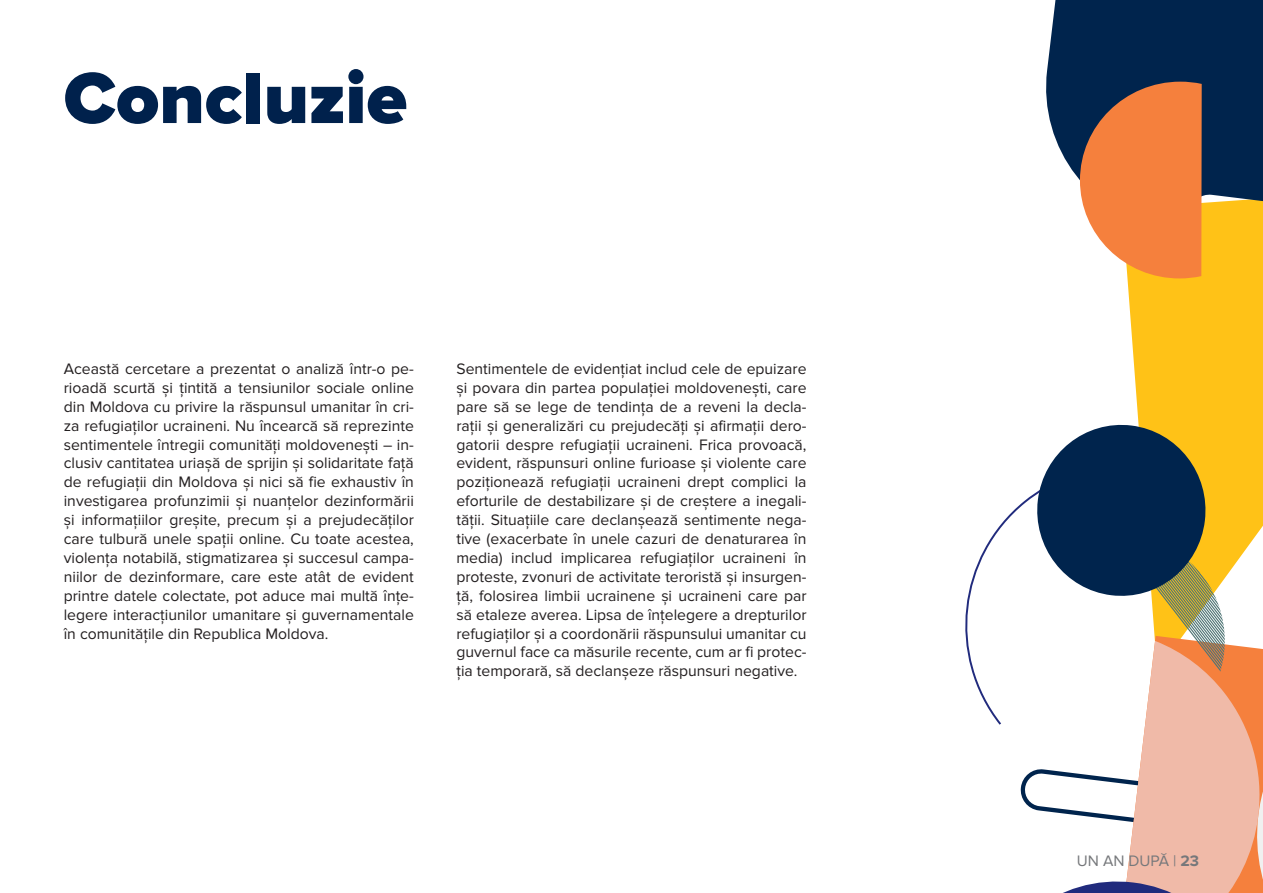
<style>
.page{position:relative;width:1263px;height:893px;background:#fff}
.page>*{position:absolute;margin:0;border:0;box-sizing:border-box;transform-origin:0 0}
.Normal_ENG{font:900 75px "Proxima Nova";color:#00214c}
.Normal_ENG-2{font:15.75px/18.9px "Proxima Nova";color:#231f20;text-align:justify}
.t1{font:15.75px "Proxima Nova";color:#76787b}
.s1{font-weight:700}
</style>
<div class="page">
<div style="left:1127px;top:230px;width:136px;height:190px;background:#ffc217"></div>
<svg style="left:1046px;top:0;width:217px;height:230px;background:#2a455e"></svg>
<svg style="left:965px;top:420px;width:298px;height:473px"></svg>
<svg style="left:1080px;top:82px;width:122px;height:197px;background:#df824d"></svg>
<p class="Normal_ENG" style="left:64px;top:55px;width:345px">Concluzie</p>
<p class="Normal_ENG-2" style="left:64px;top:359px;width:352px">Această cercetare a prezentat o analiză într-o pe&shy;rioadă scurtă și țintită a tensiunilor sociale online din Moldova cu privire la răspunsul umanitar în cri&shy;za refugiaților ucraineni. Nu încearcă să reprezinte sentimentele întregii comunități moldovenești – in&shy;clusiv cantitatea uriașă de sprijin și solidaritate față de refugiații din Moldova și nici să fie exhaustiv în investigarea profunzimii și nuanțelor dezinformării și informațiilor greșite, precum și a prejudecăților care tulbură unele spații online. Cu toate acestea, violența notabilă, stigmatizarea și succesul campa&shy;niilor de dezinformare, care este atât de evident printre datele colectate, pot aduce mai multă înțe&shy;legere interacțiunilor umanitare și guvernamentale în comunitățile din Republica Moldova.</p>
<p class="Normal_ENG-2" style="left:456px;top:359px;width:352px">Sentimentele de evidențiat includ cele de epuizare și povara din partea populației moldovenești, care pare să se lege de tendința de a reveni la decla&shy;rații și generalizări cu prejudecăți și afirmații dero&shy;gatorii despre refugiații ucraineni. Frica provoacă, evident, răspunsuri online furioase și violente care poziționează refugiații ucraineni drept complici la eforturile de destabilizare și de creștere a inegali&shy;tății. Situațiile care declanșează sentimente nega&shy;tive (exacerbate în unele cazuri de denaturarea în media) includ implicarea refugiaților ucraineni în proteste, zvonuri de activitate teroristă și insurgen&shy;ță, folosirea limbii ucrainene și ucraineni care par să etaleze averea. Lipsa de înțelegere a drepturilor refugiaților și a coordonării răspunsului umanitar cu guvernul face ca măsurile recente, cum ar fi protec&shy;ția temporară, să declanșeze răspunsuri negative.</p>
<p class="t1" style="left:1077px;top:852px;width:124px">UN AN DUPĂ | <span class="s1">23</span></p>
</div>
